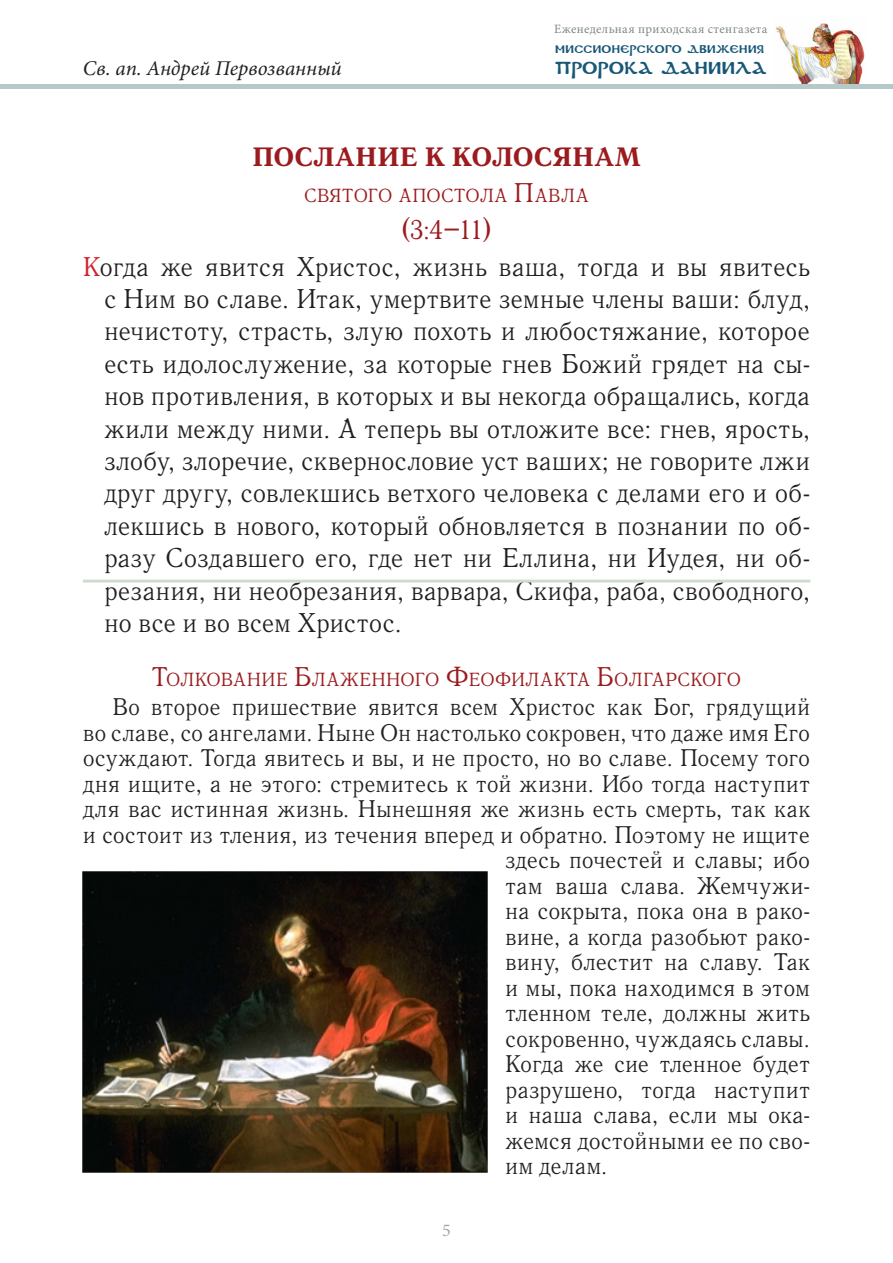
<style>
.page{position:relative;width:893px;height:1263px;background:#fff}
.page>*{position:absolute;margin:0;border:0;box-sizing:border-box;transform-origin:0 0}
.Евангелие_текст{font:27px/32.4px "Quant Antiqua C";letter-spacing:-.01em;color:#231f20;text-align:justify}
.Апостольское_Послани{font:700 27px "Quant Antiqua C";color:#9b1b1e}
.Автор_Толкования_или{font:27px "Quant Antiqua C";color:#9b1b1e}
.Святоотеческое_толко{font:24px "Quant Antiqua C";letter-spacing:-.005em;color:#231f20}
.t1{font:italic 21px "Minion Pro";letter-spacing:-.005em;color:#231f20}
.Автор_Толкования_или-2{font:18.9px "Quant Antiqua C";letter-spacing:.02em;color:#9b1b1e}
.t2{font:18px "Minion Pro";color:#9fa9a4}
.t3{font:17.1px "DS Coptic";letter-spacing:.01em;color:#175877}
.t4{font:12.75px "Minion Pro";letter-spacing:.03em;color:#7f8885}
.t5{font:10.95px "DS Coptic";letter-spacing:.025em;color:#175877}
.s1{font-size:27px}
.s2{color:#d1232a}
</style>
<div class="page">
<img style="left:776px;top:23px;width:89px;height:61px">
<div style="left:0;top:84px;width:893px;height:5px;background:#b5c9c9"></div>
<hr style="left:83px;top:580px;width:727px;height:3px;background:#cfddd0">
<img style="left:83px;top:871px;width:405px;height:301px">
<p class="t1" style="left:83px;top:54px;width:260px">Св. ап. Андрей Первозванный</p>
<p class="t4" style="left:554px;top:21px;width:215px">Еженедельная приходская стенгазета</p>
<p class="t5" style="left:555px;top:42px;width:210px">Миссионерского движения</p>
<p class="t3" style="left:555px;top:57px;width:213px">ПРОРОКА ДАНИИЛА</p>
<p class="Апостольское_Послани" style="left:252px;top:142px;width:390px">ПОСЛАНИЕ К КОЛОСЯНАМ</p>
<p class="Автор_Толкования_или-2" style="left:304px;top:186px;width:286px">святого апостола <span class="s1">П</span>авла</p>
<p class="Автор_Толкования_или" style="left:401px;top:215px;width:92px">(3:4–11)</p>
<p class="Евангелие_текст" style="left:104px;top:251px;width:708px;text-indent:-21px"><span class="s2">К</span>огда же явится Христос, жизнь ваша, тогда и вы явитесь с Ним во славе. Итак, умертвите земные члены ваши: блуд, нечистоту, страсть, злую похоть и любостяжание, которое есть идолослужение, за которые гнев Божий грядет на сы&shy;нов противления, в которых и вы некогда обращались, когда жили между ними. А теперь вы отложите все: гнев, ярость, злобу, злоречие, сквернословие уст ваших; не говорите лжи друг другу, совлекшись ветхого человека с делами его и об&shy;лекшись в нового, который обновляется в познании по об&shy;разу Создавшего его, где нет ни Еллина, ни Иудея, ни об&shy;резания, ни необрезания, варвара, Скифа, раба, свободного, но все и во всем Христос.</p>
<p class="Автор_Толкования_или-2" style="left:152px;top:669px;width:591px"><span class="s1">Т</span>олкование <span class="s1">Б</span>лаженного <span class="s1">Ф</span>еофилакта <span class="s1">Б</span>олгарского</p>
<p class="Святоотеческое_толко" style="left:112px;top:694px;width:699px">Во второе пришествие явится всем Христос как Бог, грядущий</p>
<p class="Святоотеческое_толко" style="left:83px;top:720px;width:729px">во славе, со ангелами. Ныне Он настолько сокровен, что даже имя Его</p>
<p class="Святоотеческое_толко" style="left:83px;top:745px;width:729px">осуждают. Тогда явитесь и вы, и не просто, но во славе. Посему того</p>
<p class="Святоотеческое_толко" style="left:83px;top:771px;width:729px">дня ищите, а не этого: стремитесь к той жизни. Ибо тогда наступит</p>
<p class="Святоотеческое_толко" style="left:83px;top:796px;width:729px">для вас истинная жизнь. Нынешняя же жизнь есть смерть, так как</p>
<p class="Святоотеческое_толко" style="left:83px;top:822px;width:729px">и состоит из тления, из течения вперед и обратно. Поэтому не ищите</p>
<p class="Святоотеческое_толко" style="left:505px;top:847px;width:306px">здесь почестей и славы; ибо</p>
<p class="Святоотеческое_толко" style="left:505px;top:873px;width:306px">там ваша слава. Жемчужи-</p>
<p class="Святоотеческое_толко" style="left:505px;top:898px;width:306px">на сокрыта, пока она в рако-</p>
<p class="Святоотеческое_толко" style="left:505px;top:924px;width:306px">вине, а когда разобьют рако-</p>
<p class="Святоотеческое_толко" style="left:505px;top:949px;width:306px">вину, блестит на славу. Так</p>
<p class="Святоотеческое_толко" style="left:505px;top:975px;width:306px">и мы, пока находимся в этом</p>
<p class="Святоотеческое_толко" style="left:505px;top:1000px;width:306px">тленном теле, должны жить</p>
<p class="Святоотеческое_толко" style="left:505px;top:1026px;width:306px">сокровенно, чуждаясь славы.</p>
<p class="Святоотеческое_толко" style="left:505px;top:1051px;width:306px">Когда же сие тленное будет</p>
<p class="Святоотеческое_толко" style="left:505px;top:1077px;width:306px">разрушено, тогда наступит</p>
<p class="Святоотеческое_толко" style="left:505px;top:1102px;width:306px">и наша слава, если мы ока-</p>
<p class="Святоотеческое_толко" style="left:505px;top:1128px;width:306px">жемся достойными ее по сво-</p>
<p class="Святоотеческое_толко" style="left:505px;top:1153px;width:104px">им делам.</p>
<p class="t2" style="left:442px;top:1218px;width:10px">5</p>
</div>
